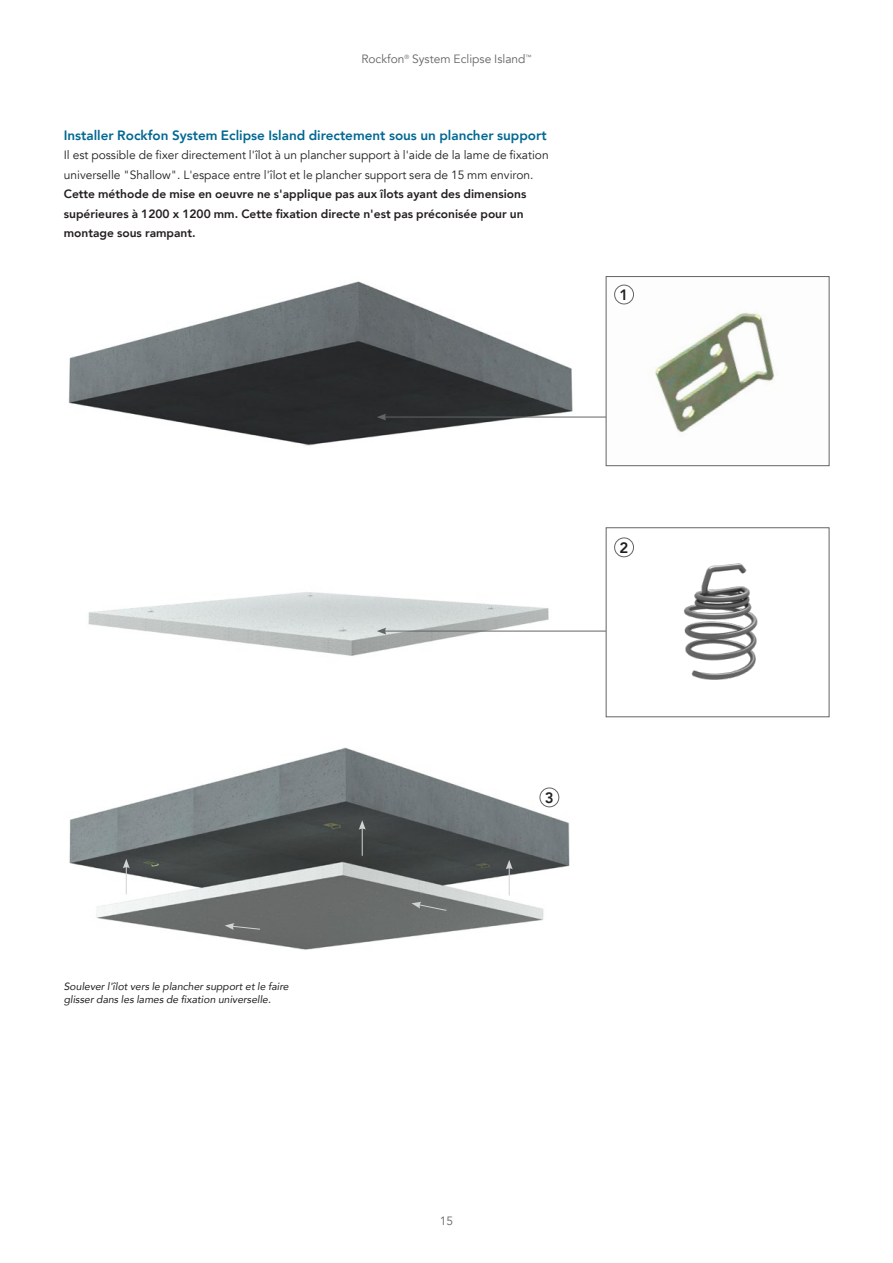
<style>
.page{position:relative;width:893px;height:1263px;background:#fff}
.page>*{position:absolute;margin:0;border:0;box-sizing:border-box;transform-origin:0 0}
.t1{font:800 15px "Avenir";color:#231f20}
.t2{font:800 13.5px "Avenir";color:#006893}
.t3{font:12px/19.5px "Avenir";color:#231f20}
.t4{font:800 12px/19.5px "Avenir";color:#231f20}
.t5{font:12px "Avenir";color:#636466}
.t6{font:italic 10.5px/12.6px "Avenir";color:#231f20}
</style>
<div class="page">
<img style="left:69px;top:747px;width:501px;height:203px">
<svg style="left:411px;top:902px;width:36px;height:9px"></svg>
<svg style="left:123px;top:859px;width:7px;height:35px"></svg>
<svg style="left:359px;top:820px;width:7px;height:36px"></svg>
<svg style="left:506px;top:860px;width:7px;height:35px"></svg>
<svg style="left:225px;top:923px;width:36px;height:7px"></svg>
<img style="left:614px;top:284px;width:161px;height:149px">
<div style="left:606px;top:276px;width:223px;height:190px;border:1px solid #636466"></div>
<img style="left:614px;top:537px;width:144px;height:143px">
<div style="left:606px;top:527px;width:223px;height:190px;border:1px solid #636466"></div>
<img style="left:68px;top:281px;width:508px;height:165px">
<img style="left:88px;top:592px;width:488px;height:64px">
<div style="left:615px;top:285px;width:18px;height:19px;background:#fff;border-radius:50%"></div>
<div style="left:614px;top:285px;width:20px;height:19px;border:1px solid #636466;border-radius:50%"></div>
<div style="left:615px;top:538px;width:18px;height:19px;background:#fff;border-radius:50%"></div>
<div style="left:614px;top:538px;width:20px;height:19px;border:1px solid #636466;border-radius:50%"></div>
<div style="left:540px;top:788px;width:19px;height:19px;background:#fff;border-radius:50%"></div>
<div style="left:540px;top:788px;width:19px;height:19px;border:1px solid #636466;border-radius:50%"></div>
<hr style="left:384px;top:417px;width:222px;height:1px;background:#636466">
<svg style="left:377px;top:414px;width:9px;height:6px"></svg>
<hr style="left:384px;top:631px;width:222px;height:1px;background:#636466">
<svg style="left:377px;top:628px;width:9px;height:6px"></svg>
<p class="t5" style="left:361px;top:52px;width:172px">Rockfon<sup>®</sup> System Eclipse Island<sup>™</sup></p>
<p class="t2" style="left:64px;top:124px;width:484px">Installer Rockfon System Eclipse Island directement sous un plancher support</p>
<p class="t3" style="left:64px;top:146px;width:486px">Il est possible de fixer directement l'îlot à un plancher support à l'aide de la lame de fixation universelle "Shallow". L'espace entre l'îlot et le plancher support sera de 15 mm environ.</p>
<p class="t4" style="left:64px;top:184px;width:464px">Cette méthode de mise en oeuvre ne s'applique pas aux îlots ayant des dimensions supérieures à 1200 x 1200 mm. Cette fixation directe n'est pas préconisée pour un montage sous rampant.</p>
<p class="t1" style="left:620px;top:283px;width:10px">1</p>
<p class="t6" style="left:64px;top:980px;width:226px">Soulever l'îlot vers le plancher support et le faire glisser dans les lames de fixation universelle.</p>
<p class="t1" style="left:620px;top:536px;width:10px">2</p>
<p class="t1" style="left:545px;top:786px;width:10px">3</p>
<p class="t5" style="left:440px;top:1213px;width:15px">15</p>
</div>
